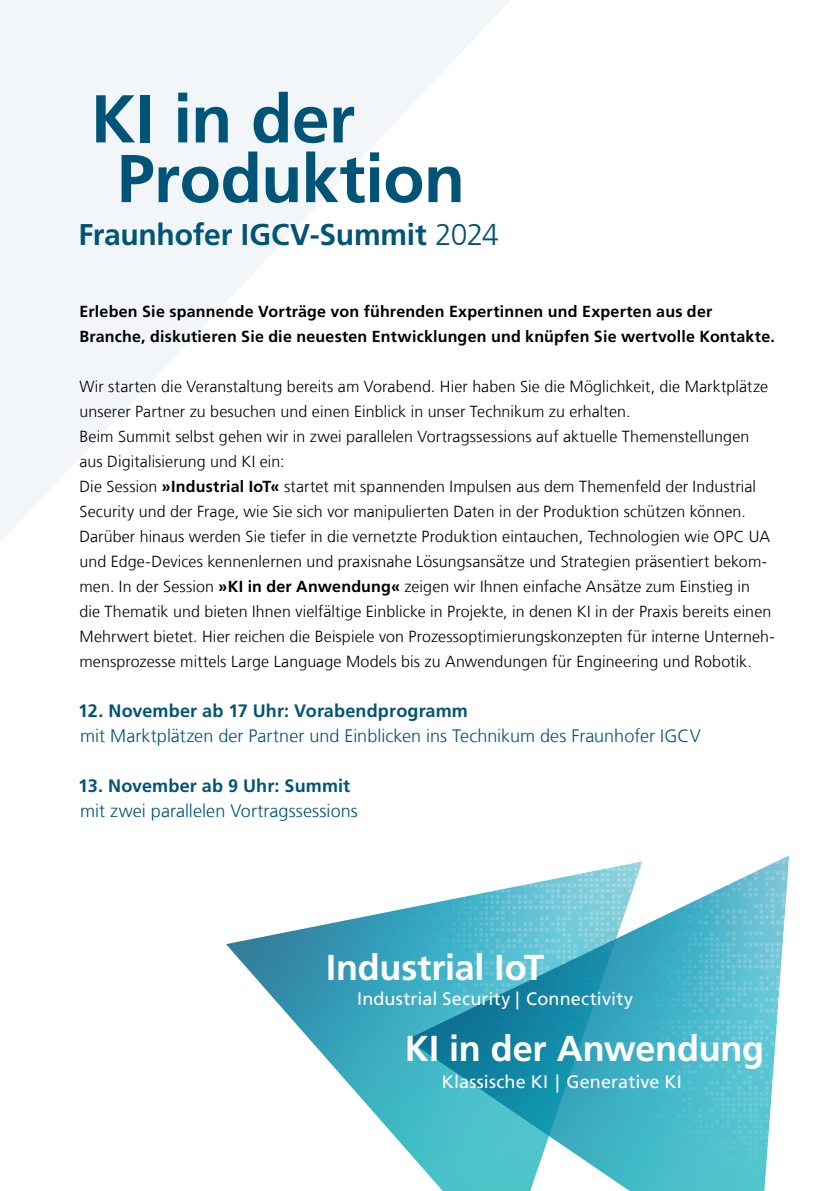
<style>
.page{position:relative;width:840px;height:1191px;background:#fff}
.page>*{position:absolute;margin:0;border:0;box-sizing:border-box;transform-origin:0 0}
.t1{font:700 67.6px "Frutiger LT Com";letter-spacing:-.01em;color:#005477}
.t2{font:700 36px "Frutiger LT Com";letter-spacing:-.005em;color:#fff}
.t3{font:700 30px "Frutiger LT Com";letter-spacing:-.01em;color:#005477}
.t4{font:300 18px "Frutiger LT Com";letter-spacing:.005em;color:#005477}
.t5{font:700 18px "Frutiger LT Com";letter-spacing:.005em;color:#005477}
.t6{font:18px "Frutiger LT Com";letter-spacing:.01em;color:#fff}
.t7{font:300 16px/25px "Frutiger LT Com";letter-spacing:.01em;color:#000}
.t8{font:700 16px/25px "Frutiger LT Com";letter-spacing:.015em;color:#000}
.s1{font-weight:300}
.s2{font-weight:700}
</style>
<div class="page">
<svg style="left:0;top:0;width:510px;height:541px;fill:#f3f6f8"></svg>
<img style="left:226px;top:908px;width:180px;height:241px">
<img style="left:406px;top:856px;width:382px;height:335px">
<h1 class="t1" style="left:91px;top:79px;width:266px">KI in der</h1>
<h1 class="t1" style="left:117px;top:139px;width:349px">Produktion</h1>
<h3 class="t3" style="left:78px;top:217px;width:421px">Fraunhofer IGCV-Summit <span class="s1">2024</span></h3>
<p class="t8" style="left:79px;top:299px;width:696px">Erleben Sie spannende Vorträge von führenden Expertinnen und Experten aus der<br>Branche, diskutieren Sie die neuesten Entwicklungen und knüpfen Sie wertvolle Kontakte.</p>
<p class="t7" style="left:79px;top:374px;width:696px">Wir starten die Veranstaltung bereits am Vorabend. Hier haben Sie die Möglichkeit, die Marktplätze unserer Partner zu besuchen und einen Einblick in unser Technikum zu erhalten.<br>Beim Summit selbst gehen wir in zwei parallelen Vortragssessions auf aktuelle Themenstellungen aus Digitalisierung und KI ein:<br>Die Session <span class="s2">»Industrial IoT«</span> startet mit spannenden Impulsen aus dem Themenfeld der Industrial Security und der Frage, wie Sie sich vor manipulierten Daten in der Produktion schützen können.<br>Darüber hinaus werden Sie tiefer in die vernetzte Produktion eintauchen, Technologien wie OPC UA und Edge-Devices kennenlernen und praxisnahe Lösungsansätze und Strategien präsentiert bekom&shy;men. In der Session <span class="s2">»KI in der Anwendung«</span> zeigen wir Ihnen einfache Ansätze zum Einstieg in<br>die Thematik und bieten Ihnen vielfältige Einblicke in Projekte, in denen KI in der Praxis bereits einen Mehrwert bietet. Hier reichen die Beispiele von Prozessoptimierungskonzepten für interne Unterneh&shy;mensprozesse mittels Large Language Models bis zu Anwendungen für Engineering und Robotik.</p>
<p class="t5" style="left:78px;top:700px;width:391px">12. November ab 17 Uhr: Vorabendprogramm</p>
<p class="t4" style="left:80px;top:725px;width:621px">mit Marktplätzen der Partner und Einblicken ins Technikum des Fraunhofer IGCV</p>
<p class="t5" style="left:78px;top:775px;width:273px">13. November ab 9 Uhr: Summit</p>
<p class="t4" style="left:80px;top:800px;width:279px">mit zwei parallelen Vortragssessions</p>
<h2 class="t2" style="left:326px;top:946px;width:219px">Industrial IoT</h2>
<p class="t6" style="left:357px;top:988px;width:277px">Industrial Security | Connectivity</p>
<h2 class="t2" style="left:404px;top:1027px;width:360px">KI in der Anwendung</h2>
<p class="t6" style="left:441px;top:1071px;width:241px">Klassische KI | Generative KI</p>
</div>
